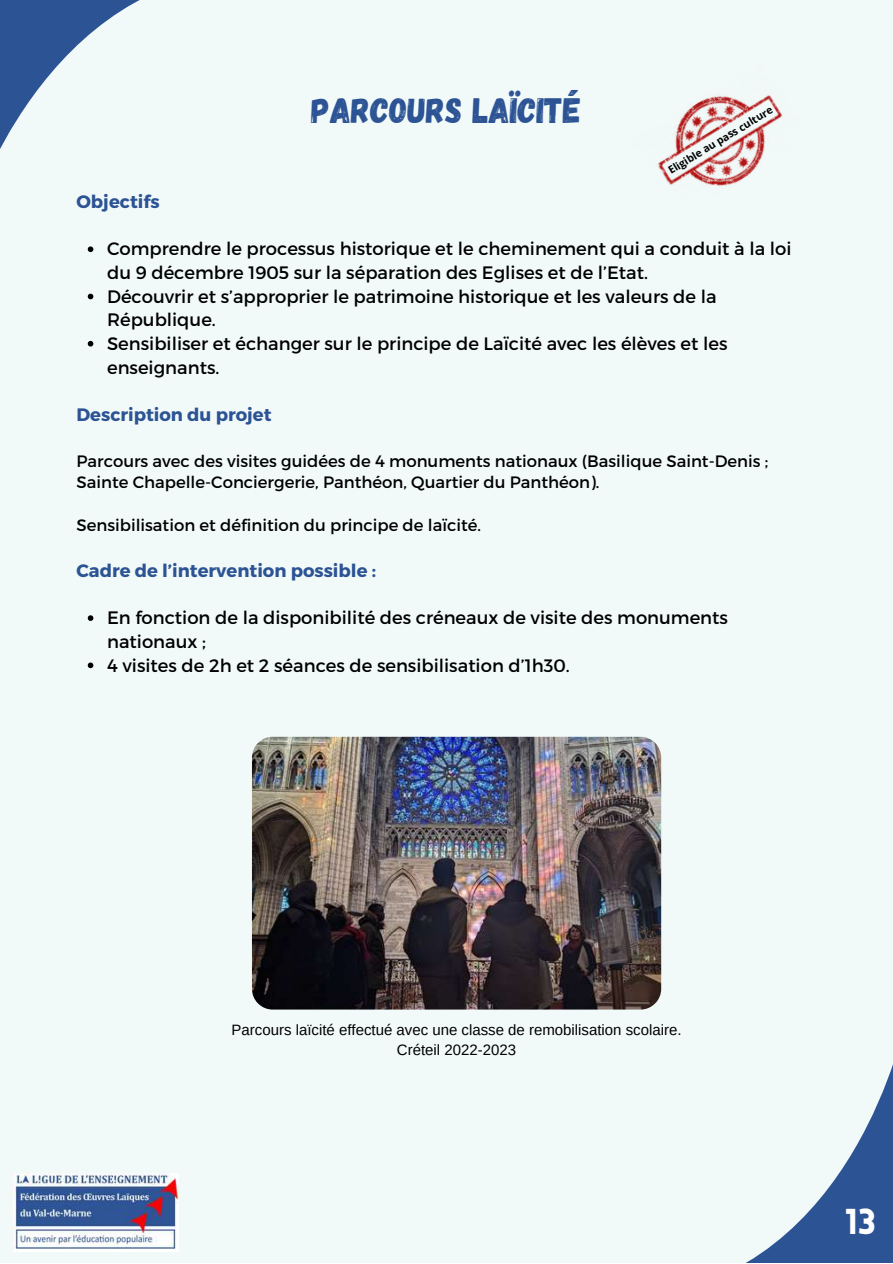
<style>
.page{position:relative;width:893px;height:1264px;background:#fff}
.page>*{position:absolute;margin:0;border:0;box-sizing:border-box;transform-origin:0 0}
.t1{font:35.25px "Gagalin";color:#2c5394}
.t2{font:900 35.25px "Lovelo";color:#fff}
.t3{font:18px/23.5px "Montserrat";color:#000}
.t4{font:700 18px "Montserrat";color:#2c5394}
.t5{font:16.5px/21.3px "Montserrat";color:#000}
.t6{font:15px/20.2px "Arimo";color:#000;text-align:center}
.t7{font:700 10.5px "Open Sans";color:#000}
</style>
<div class="page">
<div style="left:0;top:0;width:892px;height:1262px;background:#f2faf9"></div>
<img style="left:252px;top:736px;width:409px;height:273px;border-radius:21px">
<svg style="left:88px;top:246px;width:5px;height:6px"></svg>
<svg style="left:88px;top:294px;width:5px;height:5px"></svg>
<svg style="left:88px;top:341px;width:5px;height:5px"></svg>
<svg style="left:88px;top:615px;width:5px;height:6px"></svg>
<svg style="left:88px;top:662px;width:5px;height:6px"></svg>
<svg style="left:747px;top:1067px;width:145px;height:195px"></svg>
<svg style="left:0;top:0;width:140px;height:149px"></svg>
<img style="left:12px;top:1173px;width:167px;height:78px">
<img style="left:657px;top:95px;width:126px;height:91px">
<p class="t4" style="left:76px;top:190px;width:85px">Objectifs</p>
<h1 class="t1" style="left:311px;top:87px;width:271px">PARCOURS LAÏCITÉ</h1>
<p class="t7" style="left:665px;top:164px;width:122px;rotate:-31deg">Eligible au pass culture</p>
<p class="t3" style="left:107px;top:236px;width:686px">Comprendre le processus historique et le cheminement qui a conduit à la loi du 9 décembre 1905 sur la séparation des Eglises et de l’Etat.<br>Découvrir et s’approprier le patrimoine historique et les valeurs de la République.<br>Sensibiliser et échanger sur le principe de Laïcité avec les élèves et les enseignants.</p>
<p class="t4" style="left:76px;top:402px;width:196px">Description du projet</p>
<p class="t5" style="left:76px;top:449px;width:693px">Parcours avec des visites guidées de 4 monuments nationaux (Basilique Saint-Denis ;<br>Sainte Chapelle-Conciergerie, Panthéon, Quartier du Panthéon).</p>
<p class="t5" style="left:76px;top:513px;width:406px">Sensibilisation et définition du principe de laïcité.</p>
<p class="t4" style="left:76px;top:559px;width:301px">Cadre de l’intervention possible :</p>
<p class="t3" style="left:107px;top:605px;width:622px">En fonction de la disponibilité des créneaux de visite des monuments nationaux ;<br>4 visites de 2h et 2 séances de sensibilisation d’1h30.</p>
<p class="t6" style="left:231px;top:1019px;width:451px">Parcours laïcité effectué avec une classe de remobilisation scolaire.<br>Créteil 2022-2023</p>
<h1 class="t2" style="left:845px;top:1207px;width:32px">13</h1>
</div>
